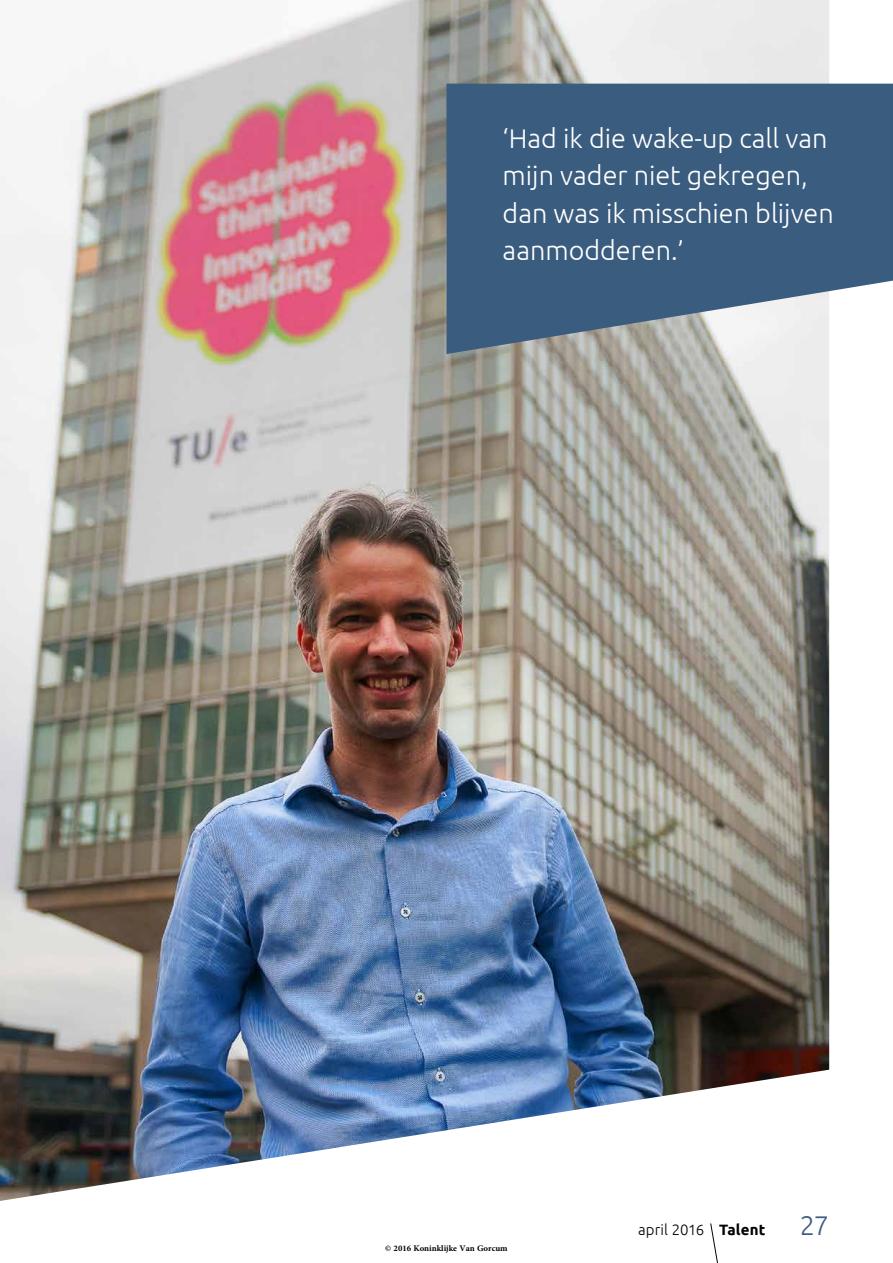
<style>
.page{position:relative;width:893px;height:1263px;background:#fff}
.page>*{position:absolute;margin:0;border:0;box-sizing:border-box;transform-origin:0 0}
.t1{font:300 27px/37.5px "Ubuntu";color:#fff}
.t2{font:300 27px "Ubuntu";color:#3a5c7f}
.t3{font:300 15px "Ubuntu";letter-spacing:.005em;color:#000}
.t4{font:700 12px "Adobe Arabic";color:#000}
.s1{font-weight:700}
</style>
<div class="page">
<svg style="left:710px;top:1223px;width:8px;height:40px"></svg>
<img style="left:0;top:0;width:829px;height:1201px">
<svg style="left:446px;top:84px;width:447px;height:270px;background:#506d8b"></svg>
<p class="t1" style="left:503px;top:119px;width:333px">‘Had ik die wake-up call van mijn vader niet gekregen, dan was ik misschien blijven aanmodderen.’</p>
<p class="t4" style="left:385px;top:1240px;width:124px">© 2016 Koninklijke Van Gorcum</p>
<p class="t3" style="left:638px;top:1221px;width:129px">april 2016 <span class="s1">Talent</span></p>
<p class="t2" style="left:800px;top:1209px;width:31px">27</p>
</div>
